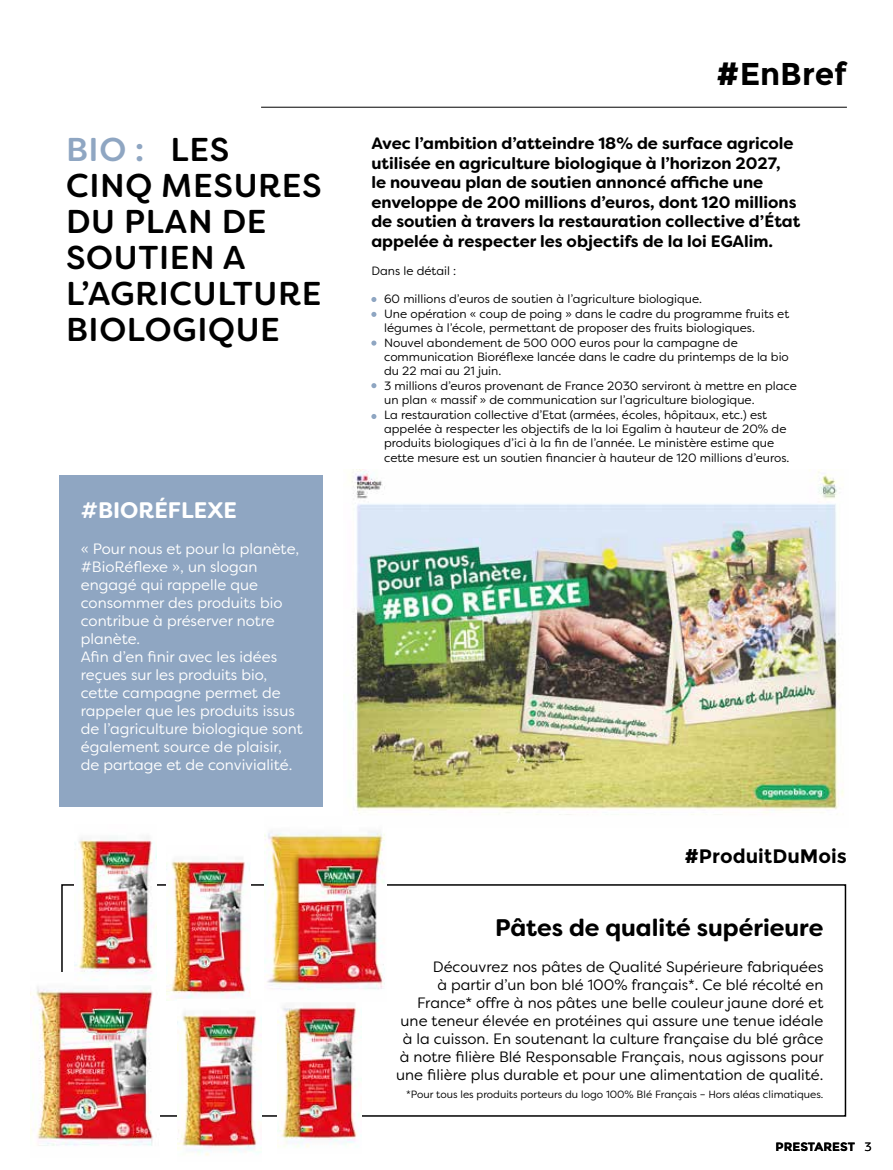
<style>
.page{position:relative;width:893px;height:1170px;background:#fff}
.page>*{position:absolute;margin:0;border:0;box-sizing:border-box;transform-origin:0 0}
.t1{font:500 33px/36px "Filson Soft";letter-spacing:.02em;color:#000}
.t2{font:700 31.5px "Montserrat";color:#000}
.t3{font:700 24px "Filson Soft";color:#000}
.t4{font:700 22.5px "Filson Soft";color:#fff}
.t5{font:700 19.5px "Montserrat";color:#000}
.t6{font:700 16.5px/19.5px "Filson Soft";color:#000}
.t7{font:15px/18px "Filson Soft";color:#000;text-align:right}
.t8{font:15px/18px "Filson Soft";color:#fff}
.t9{font:12px/14.4px "Filson Soft";color:#000}
.t10{font:700 12px "Montserrat";color:#000}
.t11{font:10.5px "Filson Soft";color:#000}
.s1{color:#8fa6c2}
.s2{font-family:"Filson Soft";font-weight:400}
</style>
<div class="page">
<div style="left:60px;top:474px;width:263px;height:332px;background:#8fa6c2"></div>
<img style="left:351px;top:469px;width:493px;height:346px">
<div style="left:61px;top:884px;width:785px;height:232px;border:2px solid #000"></div>
<hr style="left:261px;top:107px;width:586px;height:1px;background:#000">
<img style="left:31px;top:972px;width:128px;height:174px">
<img style="left:278px;top:1003px;width:83px;height:145px">
<img style="left:167px;top:858px;width:84px;height:142px">
<img style="left:178px;top:999px;width:83px;height:157px">
<img style="left:264px;top:831px;width:123px;height:159px">
<img style="left:74px;top:837px;width:82px;height:147px">
<svg style="left:371px;top:297px;width:5px;height:5px"></svg>
<svg style="left:371px;top:312px;width:5px;height:5px"></svg>
<svg style="left:371px;top:340px;width:5px;height:5px"></svg>
<svg style="left:371px;top:383px;width:5px;height:5px"></svg>
<svg style="left:371px;top:414px;width:5px;height:5px"></svg>
<h2 class="t2" style="left:716px;top:55px;width:132px">#EnBref</h2>
<h1 class="t1" style="left:66px;top:132px;width:257px"><span class="s1">BIO :</span> LES<br>CINQ MESURES<br>DU PLAN DE<br>SOUTIEN A<br>L’AGRICULTURE<br>BIOLOGIQUE</h1>
<p class="t6" style="left:371px;top:134px;width:430px">Avec l’ambition d’atteindre 18% de surface agricole utilisée en agriculture biologique à l’horizon 2027,<br>le nouveau plan de soutien annoncé affiche une enveloppe de 200 millions d’euros, dont 120 millions de soutien à travers la restauration collective d’État appelée à respecter les objectifs de la loi EGAlim.</p>
<p class="t9" style="left:371px;top:263px;width:86px">Dans le détail :</p>
<p class="t9" style="left:384px;top:292px;width:414px">60 millions d’euros de soutien à l’agriculture biologique.<br>Une opération « coup de poing » dans le cadre du programme fruits et légumes à l’école, permettant de proposer des fruits biologiques.<br>Nouvel abondement de 500 000 euros pour la campagne de communication Bioréflexe lancée dans le cadre du printemps de la bio du 22 mai au 21 juin.<br>3 millions d’euros provenant de France 2030 serviront à mettre en place un plan « massif » de communication sur l’agriculture biologique.<br>La restauration collective d’Etat (armées, écoles, hôpitaux, etc.) est appelée à respecter les objectifs de la loi Egalim à hauteur de 20% de produits biologiques d’ici à la fin de l’année. Le ministère estime que cette mesure est un soutien financier à hauteur de 120 millions d’euros.</p>
<h3 class="t4" style="left:81px;top:495px;width:158px">#BIORÉFLEXE</h3>
<p class="t8" style="left:81px;top:539px;width:223px">« Pour nous et pour la planète, #BioRéflexe », un slogan engagé qui rappelle que consommer des produits bio contribue à préserver notre planète.<br>Afin d’en finir avec les idées reçues sur les produits bio, cette campagne permet de rappeler que les produits issus de l’agriculture biologique sont également source de plaisir, de partage et de convivialité.</p>
<h3 class="t5" style="left:684px;top:844px;width:164px">#ProduitDuMois</h3>
<h3 class="t3" style="left:495px;top:912px;width:330px">Pâtes de qualité supérieure</h3>
<p class="t7" style="left:396px;top:957px;width:429px">Découvrez nos pâtes de Qualité Supérieure fabriquées<br>à partir d’un bon blé 100% français*. Ce blé récolté en France* offre à nos pâtes une belle couleur jaune doré et une teneur élevée en protéines qui assure une tenue idéale à la cuisson. En soutenant la culture française du blé grâce à notre filière Blé Responsable Français, nous agissons pour une filière plus durable et pour une alimentation de qualité.</p>
<p class="t11" style="left:406px;top:1087px;width:419px">*Pour tous les produits porteurs du logo 100% Blé Français – Hors aléas climatiques.</p>
<p class="t10" style="left:776px;top:1139px;width:98px">PRESTAREST <span class="s2">3</span></p>
</div>
